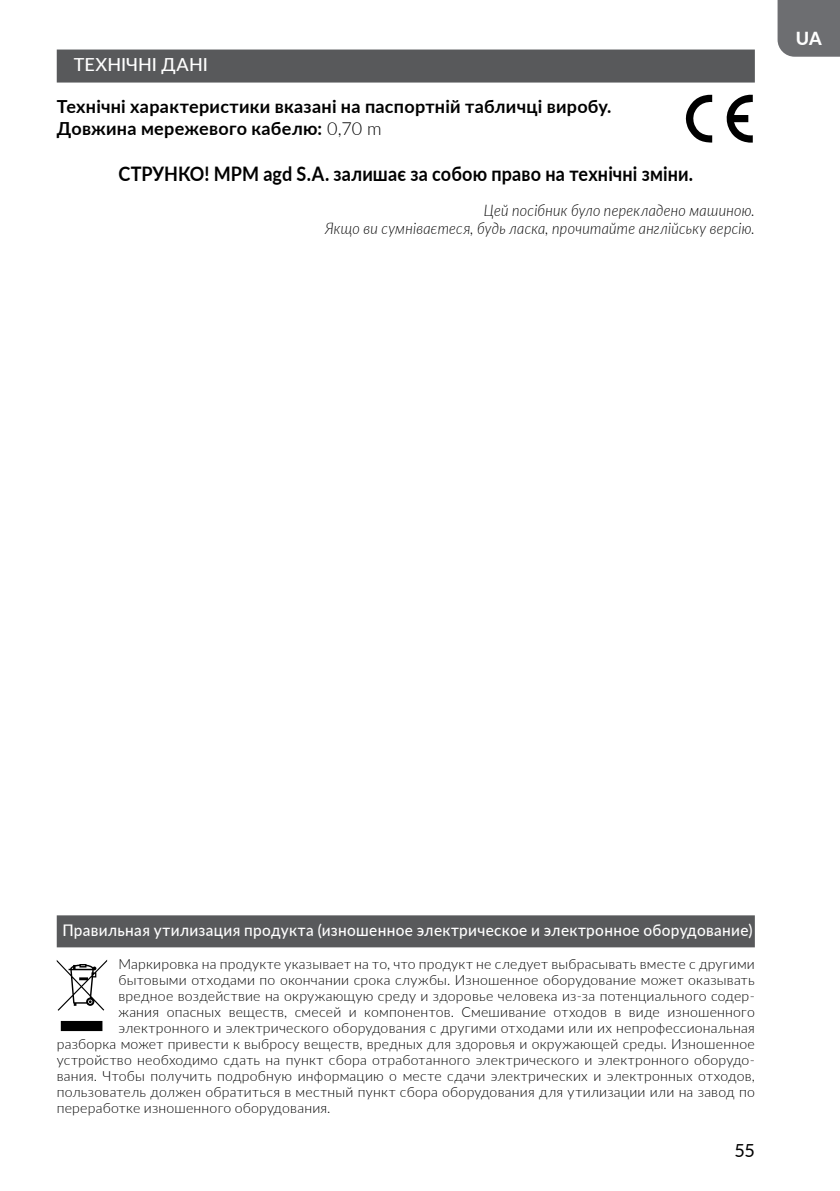
<style>
.page{position:relative;width:840px;height:1191px;background:#fff}
.page>*{position:absolute;margin:0;border:0;box-sizing:border-box;transform-origin:0 0}
.t1{font:700 20px "Lato";letter-spacing:.01em;color:#000;scale:.9 1}
.t2{font:700 18px/22px "Lato";letter-spacing:.015em;color:#000}
.t3{font:500 18px "Lato";color:#fff}
.t4{font:18px "Lato";color:#000}
.t5{font:800 18px "Lato";color:#fff}
.t6{font:italic 300 16px/18px "Lato";letter-spacing:.02em;color:#000;text-align:right;scale:.9 1}
.t7{font:500 16px "Lato";letter-spacing:.02em;color:#fff;scale:.96 1}
.t8{font:300 14px "Lato";letter-spacing:.015em;color:#000}
.s1{font-weight:300}
</style>
<div class="page">
<div style="left:777px;top:0;width:62px;height:57px;background:#6d6e71"></div>
<div style="left:57px;top:50px;width:697px;height:33px;background:#58595b"></div>
<svg style="left:685px;top:95px;width:26px;height:48px"></svg>
<svg style="left:726px;top:95px;width:26px;height:48px"></svg>
<div style="left:57px;top:915px;width:697px;height:32px;background:#58595b"></div>
<svg style="left:57px;top:960px;width:50px;height:71px"></svg>
<p class="t3" style="left:74px;top:52px;width:136px">ТЕХНІЧНІ ДАНІ</p>
<p class="t2" style="left:57px;top:94px;width:556px">Технічні характеристики вказані на паспортній табличці виробу.<br>Довжина мережевого кабелю: <span class="s1">0,70 m</span></p>
<h1 class="t1" style="left:118px;top:159px;width:640px">СТРУНКО! MPM agd S.A. залишає за собою право на технічні зміни.</h1>
<p class="t6" style="left:325px;top:201px;width:479px">Цей посібник було перекладено машиною.<br>Якщо ви сумніваєтеся, будь ласка, прочитайте англійську версію.</p>
<p class="t5" style="left:795px;top:25px;width:27px">UA</p>
<p class="t7" style="left:62px;top:918px;width:720px">Правильная утилизация продукта (изношенное электрическое и электронное оборудование)</p>
<p class="t8" style="left:118px;top:954px;width:637px">Маркировка на продукте указывает на то, что продукт не следует выбрасывать вместе с другими</p>
<p class="t8" style="left:118px;top:970px;width:637px">бытовыми отходами по окончании срока службы. Изношенное оборудование может оказывать</p>
<p class="t8" style="left:118px;top:986px;width:637px">вредное воздействие на окружающую среду и здоровье человека из-за потенциального содер-</p>
<p class="t8" style="left:118px;top:1002px;width:637px">жания опасных веществ, смесей и компонентов. Смешивание отходов в виде изношенного</p>
<p class="t8" style="left:118px;top:1018px;width:637px">электронного и электрического оборудования с другими отходами или их непрофессиональная</p>
<p class="t8" style="left:57px;top:1034px;width:699px">разборка может привести к выбросу веществ, вредных для здоровья и окружающей среды. Изношенное</p>
<p class="t8" style="left:57px;top:1050px;width:699px">устройство необходимо сдать на пункт сбора отработанного электрического и электронного оборудо-</p>
<p class="t8" style="left:57px;top:1066px;width:699px">вания. Чтобы получить подробную информацию о месте сдачи электрических и электронных отходов,</p>
<p class="t8" style="left:57px;top:1082px;width:699px">пользователь должен обратиться в местный пункт сбора оборудования для утилизации или на завод по</p>
<p class="t8" style="left:57px;top:1098px;width:275px">переработке изношенного оборудования.</p>
<p class="t4" style="left:734px;top:1137px;width:22px">55</p>
</div>
